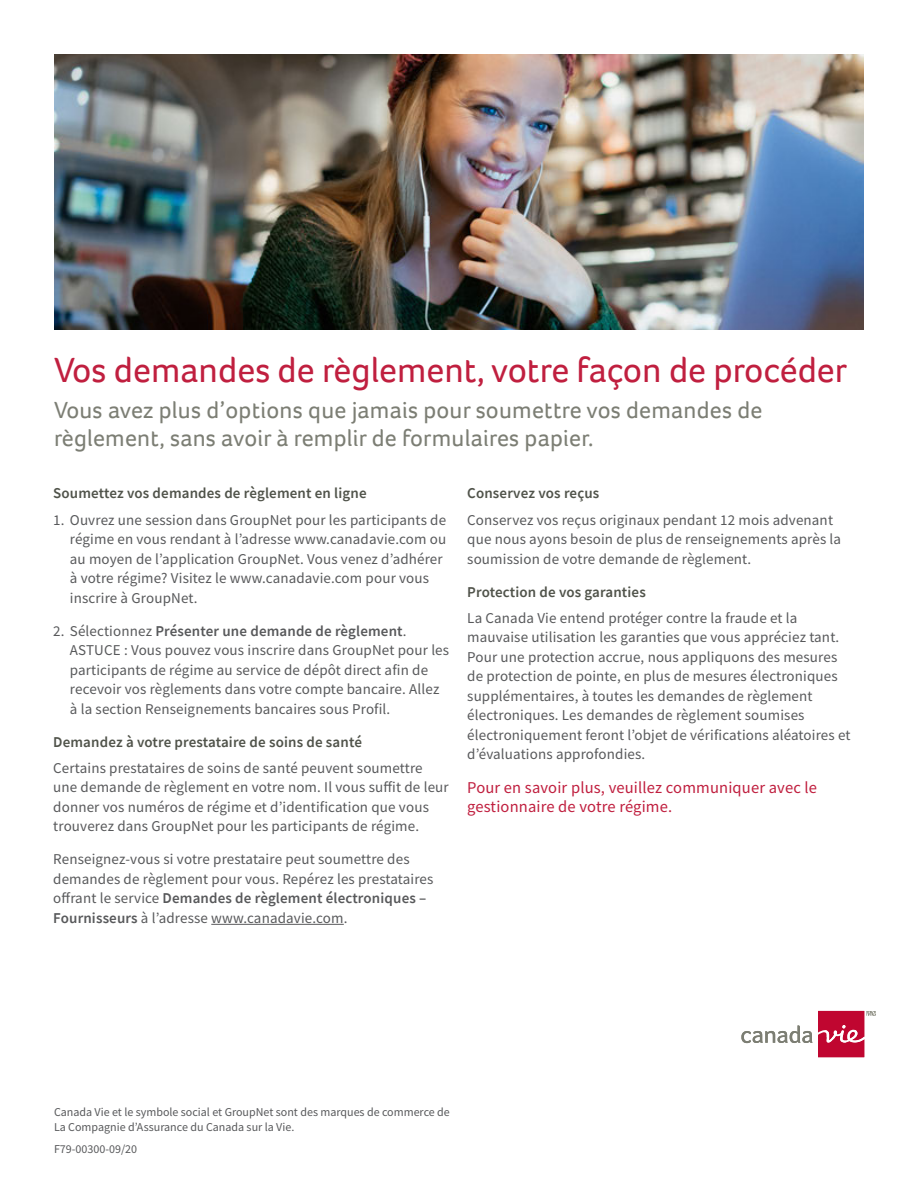
<style>
.page{position:relative;width:918px;height:1188px;background:#fff}
.page>*{position:absolute;margin:0;border:0;box-sizing:border-box;transform-origin:0 0}
.t1{font:36px "Foco";color:#c01f3f}
.t2{font:24px/28.8px "Foco";letter-spacing:.01em;color:#7c7e74}
.t3{font:16.5px/19.8px "Source Sans Pro";letter-spacing:.01em;color:#c01f3f}
.t4{font:15px/19.5px "Source Sans Pro";letter-spacing:.01em;color:#58595b}
.t5{font:600 15px "Source Sans Pro";letter-spacing:.01em;color:#50534a}
.t6{font:12px/15px "Source Sans Pro";color:#58595b}
.s1{font-weight:600}
</style>
<div class="page">
<hr style="left:211px;top:924px;width:133px;height:1px;background:#58595b">
<svg style="left:741px;top:1025px;width:71px;height:18px"></svg>
<svg style="left:818px;top:1011px;width:58px;height:46px"></svg>
<img style="left:55px;top:55px;width:808px;height:275px">
<h1 class="t1" style="left:54px;top:346px;width:795px">Vos demandes de règlement, votre façon de procéder</h1>
<h2 class="t2" style="left:54px;top:395px;width:710px">Vous avez plus d’options que jamais pour soumettre vos demandes de règlement, sans avoir à remplir de formulaires papier.</h2>
<p class="t5" style="left:53px;top:483px;width:315px">Soumettez vos demandes de règlement en ligne</p>
<p class="t4" style="left:70px;top:510px;width:378px;text-indent:-17px">1. Ouvrez une session dans GroupNet pour les participants de régime en vous rendant à l’adresse www.canadavie.com ou au moyen de l’application GroupNet. Vous venez d’adhérer à votre régime? Visitez le www.canadavie.com pour vous inscrire à GroupNet.</p>
<p class="t4" style="left:70px;top:621px;width:381px;text-indent:-17px">2. Sélectionnez <span class="s1">Présenter une demande de règlement</span>.<br>ASTUCE : Vous pouvez vous inscrire dans GroupNet pour les participants de régime au service de dépôt direct afin de recevoir vos règlements dans votre compte bancaire. Allez à la section Renseignements bancaires sous Profil.</p>
<p class="t5" style="left:53px;top:732px;width:310px">Demandez à votre prestataire de soins de santé</p>
<p class="t4" style="left:53px;top:758px;width:397px">Certains prestataires de soins de santé peuvent soumettre une demande de règlement en votre nom. Il vous suffit de leur donner vos numéros de régime et d’identification que vous trouverez dans GroupNet pour les participants de régime.</p>
<p class="t4" style="left:53px;top:850px;width:382px">Renseignez-vous si votre prestataire peut soumettre des demandes de règlement pour vous. Repérez les prestataires offrant le service <span class="s1">Demandes de règlement électroniques – Fournisseurs</span> à l’adresse www.canadavie.com.</p>
<p class="t5" style="left:467px;top:483px;width:134px">Conservez vos reçus</p>
<p class="t4" style="left:467px;top:510px;width:375px">Conservez vos reçus originaux pendant 12 mois advenant que nous ayons besoin de plus de renseignements après la soumission de votre demande de règlement.</p>
<p class="t5" style="left:467px;top:582px;width:180px">Protection de vos garanties</p>
<p class="t4" style="left:467px;top:608px;width:385px">La Canada Vie entend protéger contre la fraude et la mauvaise utilisation les garanties que vous appréciez tant.<br>Pour une protection accrue, nous appliquons des mesures de protection de pointe, en plus de mesures électroniques supplémentaires, à toutes les demandes de règlement électroniques. Les demandes de règlement soumises électroniquement feront l’objet de vérifications aléatoires et d’évaluations approfondies.</p>
<p class="t3" style="left:467px;top:777px;width:351px">Pour en savoir plus, veuillez communiquer avec le gestionnaire de votre régime.</p>
<p class="t6" style="left:54px;top:1104px;width:397px">Canada Vie et le symbole social et GroupNet sont des marques de commerce de<br>La Compagnie d’Assurance du Canada sur la Vie.</p>
<p class="t6" style="left:54px;top:1141px;width:85px">F79-00300-09/20</p>
</div>
